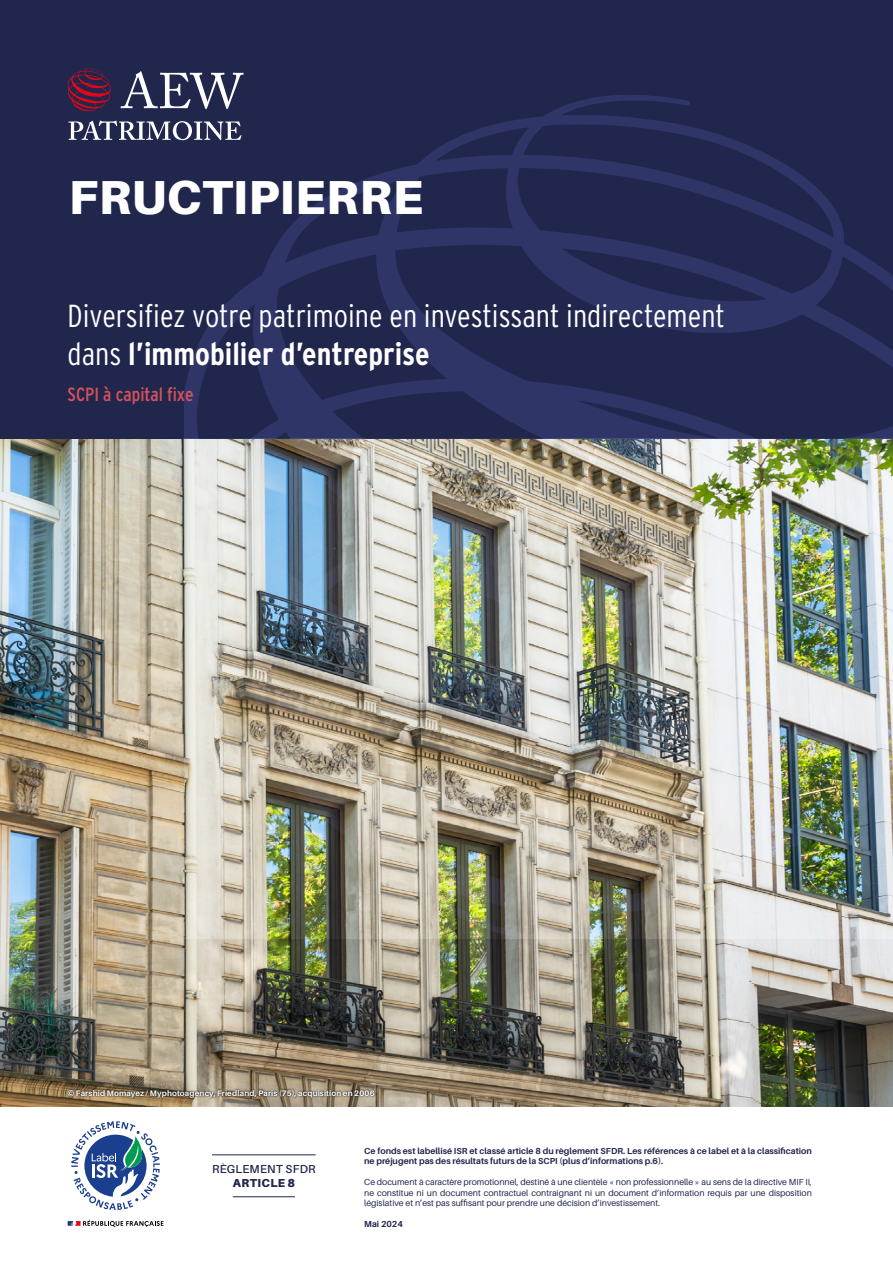
<style>
.page{position:relative;width:893px;height:1263px;background:#fff}
.page>*{position:absolute;margin:0;border:0;box-sizing:border-box;transform-origin:0 0}
.t1{font:900 47.7px "Aileron";letter-spacing:.01em;color:#fff}
.t2{font:300 31.8px/38.2px "Interstate Condensed";color:#fff}
.t3{font:19.05px "Interstate Condensed";color:#d6525c}
.t4{font:600 11.55px "Aileron";letter-spacing:.02em;color:#21264d}
.t5{font:900 11.55px "Aileron";letter-spacing:.035em;color:#21264d}
.t6{font:8.7px/10.5px "Aileron";color:#21264d;text-align:justify}
.t7{font:700 8.7px/10.5px "Aileron";color:#21264d}
.t8{font:700 7.95px "Aileron";letter-spacing:.02em;color:#fff}
.s1{font-weight:700}
</style>
<div class="page">
<img style="left:0;top:438px;width:893px;height:668px">
<div style="left:0;top:0;width:893px;height:438px;background:#21264d"></div>
<svg style="left:185px;top:95px;width:708px;height:343px"></svg>
<img style="left:185px;top:438px;width:708px;height:500px">
<svg style="left:121px;top:71px;width:123px;height:38px"></svg>
<svg style="left:67px;top:67px;width:44px;height:45px"></svg>
<svg style="left:68px;top:120px;width:174px;height:20px"></svg>
<svg style="left:68px;top:1220px;width:95px;height:7px"></svg>
<svg style="left:71px;top:1121px;width:89px;height:89px"></svg>
<hr style="left:212px;top:1154px;width:104px;height:1px;background:#21264d">
<hr style="left:233px;top:1196px;width:62px;height:1px;background:#21264d">
<svg style="left:66px;top:1088px;width:310px;height:11px;background:#72644e"></svg>
<h1 class="t1" style="left:69px;top:170px;width:356px">FRUCTIPIERRE</h1>
<h2 class="t2" style="left:68px;top:296px;width:659px">Diversifiez votre patrimoine en investissant indirectement dans <span class="s1">l’immobilier d’entreprise</span></h2>
<h3 class="t3" style="left:68px;top:383px;width:127px">SCPI à capital fixe</h3>
<p class="t8" style="left:68px;top:1089px;width:309px">© Farshid Momayez / Myphotoagency, Friedland, Paris (75), acquisition en 2006</p>
<h3 class="t4" style="left:212px;top:1163px;width:105px">RÈGLEMENT SFDR</h3>
<h3 class="t5" style="left:233px;top:1176px;width:64px">ARTICLE 8</h3>
<p class="t7" style="left:364px;top:1146px;width:449px">Ce fonds est labellisé ISR et classé article 8 du règlement SFDR. Les références à ce label et à la classification ne préjugent pas des résultats futurs de la SCPI (plus d’informations p.6).</p>
<p class="t6" style="left:364px;top:1177px;width:449px">Ce document à caractère promotionnel, destiné à une clientèle « non professionnelle » au sens de la directive MIF II, ne constitue ni un document contractuel contraignant ni un document d’information requis par une disposition législative et n’est pas suffisant pour prendre une décision d’investissement.</p>
<p class="t7" style="left:364px;top:1219px;width:40px">Mai 2024</p>
</div>
